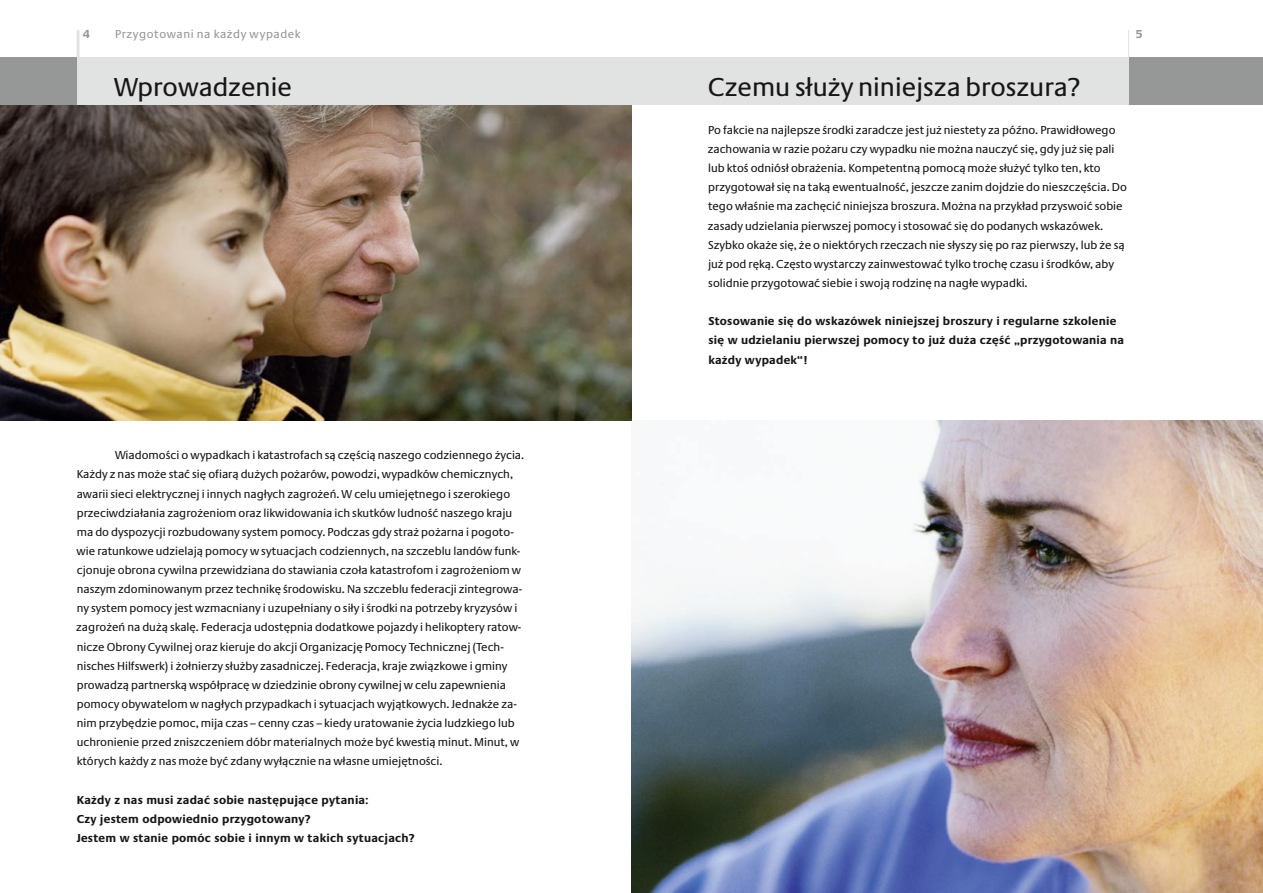
<style>
.page{position:relative;width:1263px;height:893px;background:#fff}
.page>*{position:absolute;margin:0;border:0;box-sizing:border-box;transform-origin:0 0}
.head_1{font:27px "Neue Praxis CE";color:#181716}
.head_1_Einzug{font:27px "Neue Praxis CE";color:#181716}
.GT_Einzug{font:12px/19.2px "Neue Praxis CE";color:#181716}
.GT_ohne_Einzug{font:12px/19.2px "Neue Praxis CE";color:#181716}
.Zwischentitel{font:700 12px/19.2px "Neue Praxis CE";letter-spacing:.02em;color:#181716}
.register_kennung{font:12px "Neue Praxis CE";letter-spacing:.05em;color:#969898}
.pagina{font:700 12px "Neue Praxis";color:#969898}
</style>
<div class="page">
<div style="left:77px;top:57px;width:554px;height:48px;background:#e1e2e2"></div>
<div style="left:0;top:57px;width:77px;height:48px;background:#969898"></div>
<hr style="left:77px;top:30px;width:3px;height:27px;background:#e1e2e2">
<div style="left:631px;top:57px;width:498px;height:48px;background:#e1e2e2"></div>
<div style="left:1129px;top:57px;width:134px;height:48px;background:#969898"></div>
<svg style="left:1128px;top:30px;width:1px;height:27px"></svg>
<img style="left:631px;top:421px;width:632px;height:472px">
<img style="left:0;top:105px;width:631px;height:316px">
<p class="pagina" style="left:83px;top:27px;width:9px">4</p>
<p class="register_kennung" style="left:115px;top:27px;width:187px">Przygotowani na każdy wypadek</p>
<p class="pagina" style="left:1136px;top:27px;width:8px">5</p>
<h1 class="head_1" style="left:708px;top:70px;width:374px">Czemu służy niniejsza broszura?</h1>
<p class="GT_ohne_Einzug" style="left:708px;top:120px;width:421px">Po fakcie na najlepsze środki zaradcze jest już niestety za późno. Prawidłowego zachowania w razie pożaru czy wypadku nie można nauczyć się, gdy już się pali lub ktoś odniósł obrażenia. Kompetentną pomocą może służyć tylko ten, kto przygotował się na taką ewentualność, jeszcze zanim dojdzie do nieszczęścia. Do tego właśnie ma zachęcić niniejsza broszura. Można na przykład przyswoić sobie zasady udzielania pierwszej pomocy i stosować się do podanych wskazówek.<br>Szybko okaże się, że o niektórych rzeczach nie słyszy się po raz pierwszy, lub że są już pod ręką. Często wystarczy zainwestować tylko trochę czasu i środków, aby solidnie przygotować siebie i swoją rodzinę na nagłe wypadki.</p>
<p class="Zwischentitel" style="left:708px;top:312px;width:417px">Stosowanie się do wskazówek niniejszej broszury i regularne szkolenie się w udzielaniu pierwszej pomocy to już duża część „przygotowania na każdy wypadek“!</p>
<h1 class="head_1_Einzug" style="left:114px;top:70px;width:179px">Wprowadzenie</h1>
<p class="GT_Einzug" style="left:76px;top:445px;width:449px;text-indent:39px">Wiadomości o wypadkach i katastrofach są częścią naszego codziennego życia.<br>Każdy z nas może stać się ofiarą dużych pożarów, powodzi, wypadków chemicznych, awarii sieci elektrycznej i innych nagłych zagrożeń. W celu umiejętnego i szerokiego przeciwdziałania zagrożeniom oraz likwidowania ich skutków ludność naszego kraju ma do dyspozycji rozbudowany system pomocy. Podczas gdy straż pożarna i pogoto&shy;wie ratunkowe udzielają pomocy w sytuacjach codziennych, na szczeblu landów funk&shy;cjonuje obrona cywilna przewidziana do stawiania czoła katastrofom i zagrożeniom w naszym zdominowanym przez technikę środowisku. Na szczeblu federacji zintegrowa&shy;ny system pomocy jest wzmacniany i uzupełniany o siły i środki na potrzeby kryzysów i zagrożeń na dużą skalę. Federacja udostępnia dodatkowe pojazdy i helikoptery ratow&shy;nicze Obrony Cywilnej oraz kieruje do akcji Organizację Pomocy Technicznej (Tech&shy;nisches Hilfswerk) i żołnierzy służby zasadniczej. Federacja, kraje związkowe i gminy prowadzą partnerską współpracę w dziedzinie obrony cywilnej w celu zapewnienia pomocy obywatelom w nagłych przypadkach i sytuacjach wyjątkowych. Jednakże za&shy;nim przybędzie pomoc, mija czas – cenny czas – kiedy uratowanie życia ludzkiego lub uchronienie przed zniszczeniem dóbr materialnych może być kwestią minut. Minut, w których każdy z nas może być zdany wyłącznie na własne umiejętności.</p>
<p class="Zwischentitel" style="left:77px;top:790px;width:340px">Każdy z nas musi zadać sobie następujące pytania:<br>Czy jestem odpowiednio przygotowany?<br>Jestem w stanie pomóc sobie i innym w takich sytuacjach?</p>
</div>
